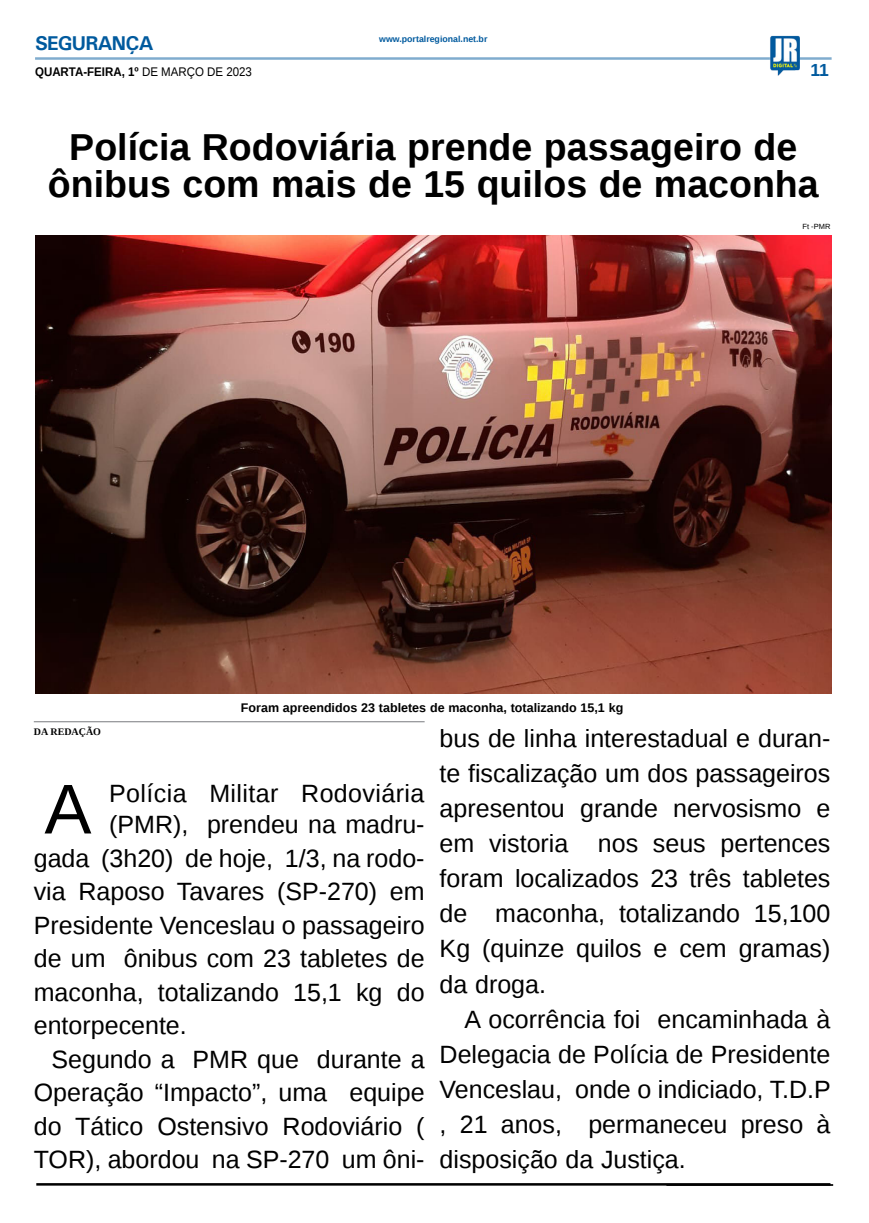
<style>
.page{position:relative;width:869px;height:1223px;background:#fff}
.page>*{position:absolute;margin:0;border:0;box-sizing:border-box;transform-origin:0 0}
.MATÉRIA{font:70.38px "Liberation Sans";color:#000}
.TÍTULO{font:700 37.5px/37.5px "Liberation Sans";color:#000;text-align:center}
.MATÉRIA-2{font:25px/35.1px "Liberation Sans";color:#000;text-align:justify}
.TITULO_PG{font:700 20px "Univers";letter-spacing:-.04em;color:#005a9e}
.TÍTULO-2{font:700 17.5px "Liberation Sans";color:#005a9e}
.LEGENDA{font:700 12.5px "Liberation Sans";color:#000}
.LEGENDA-2{font:700 12.5px "Liberation Sans";color:#000;scale:.92 1}
.CRÉDITO_NOME{font:700 10px "Liberation Serif";color:#000}
.DATA_PG{font:700 8.75px "Liberation Sans";color:#005a9e}
.CRÉDITO_FOTO{font:7.5px "Liberation Sans";color:#000}
.s1{font-weight:400}
</style>
<div class="page">
<hr style="left:35px;top:57px;width:796px;height:3px;background:#005a9e">
<img style="left:769px;top:36px;width:30px;height:40px">
<hr style="left:666px;top:1184px;width:166px;height:1px;background:#000">
<hr style="left:36px;top:1183px;width:794px;height:2px;background:#000">
<img style="left:35px;top:236px;width:796px;height:457px">
<hr style="left:34px;top:721px;width:390px;height:1px;background:#939598">
<p class="TITULO_PG" style="left:35px;top:31px;width:120px">SEGURANÇA</p>
<p class="LEGENDA-2" style="left:35px;top:63px;width:237px">QUARTA-FEIRA, 1º <span class="s1">DE MARÇO DE 2023</span></p>
<p class="DATA_PG" style="left:379px;top:33px;width:110px">www.portalregional.net.br</p>
<p class="TÍTULO-2" style="left:810px;top:58px;width:20px">11</p>
<p class="TÍTULO" style="left:48px;top:127px;width:772px">Polícia Rodoviária prende passageiro de ônibus com mais de 15 quilos de maconha</p>
<p class="CRÉDITO_FOTO" style="left:802px;top:222px;width:29px">Ft -PMR</p>
<p class="LEGENDA" style="left:241px;top:699px;width:384px">Foram apreendidos 23 tabletes de maconha, totalizando 15,1 kg</p>
<p class="CRÉDITO_NOME" style="left:34px;top:725px;width:69px">DA REDAÇÃO</p>
<p class="MATÉRIA" style="left:44px;top:769px;width:48px">A</p>
<p class="MATÉRIA-2" style="left:109px;top:779px;width:317px;line-height:31.2px">Polícia Militar Rodoviária (PMR), prendeu na madru-</p>
<p class="MATÉRIA-2" style="left:34px;top:842px;width:392px;line-height:33.5px">gada (3h20) de hoje, 1/3, na rodo&shy;via Raposo Tavares (SP-270) em Presidente Venceslau o passageiro de um ônibus com 23 tabletes de maconha, totalizando 15,1 kg do entorpecente.</p>
<p class="MATÉRIA-2" style="left:34px;top:1043px;width:392px;line-height:33.5px;text-indent:18px">Segundo a PMR que durante a Operação “Impacto”, uma equipe do Tático Ostensivo Rodoviário ( TOR), abordou na SP-270 um ôni-</p>
<p class="MATÉRIA-2" style="left:439px;top:721px;width:392px">bus de linha interestadual e duran&shy;te fiscalização um dos passageiros apresentou grande nervosismo e em vistoria nos seus pertences foram localizados 23 três tabletes de maconha, totalizando 15,100<br>Kg (quinze quilos e cem gramas) da droga.</p>
<p class="MATÉRIA-2" style="left:439px;top:1002px;width:392px;text-indent:25px">A ocorrência foi encaminhada à Delegacia de Polícia de Presidente Venceslau, onde o indiciado, T.D.P , 21 anos, permaneceu preso à disposição da Justiça.</p>
</div>
